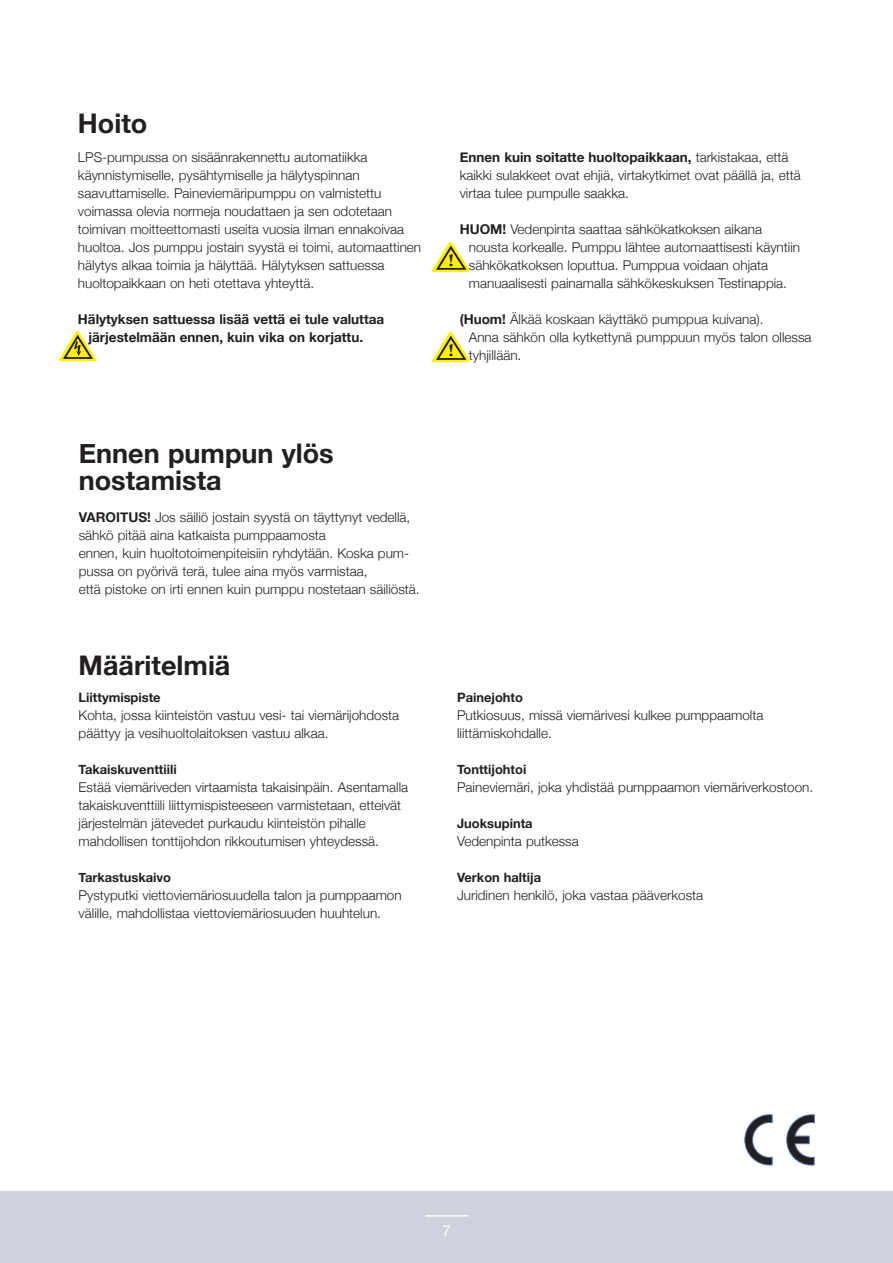
<style>
.page{position:relative;width:893px;height:1263px;background:#fff}
.page>*{position:absolute;margin:0;border:0;box-sizing:border-box;transform-origin:0 0}
._2_Rubrik_Inlaga{font:700 27px/27px "Helvetica Neue";color:#231f20}
.t1{font:700 16.95px "Palatino";color:#231f20;scale:1.26 1}
.t2{font:15px "Helvetica Neue";color:#fff}
.Text{font:300 13.5px/18px "Helvetica Neue";color:#231f20}
.Text-2{font:700 13.5px/18px "Helvetica Neue";color:#231f20}
.Text-3{font:700 12.9px "Helvetica Neue";color:#231f20}
.s1{font-weight:700}
</style>
<div class="page">
<div style="left:0;top:1191px;width:893px;height:72px;background:#cfd2dc"></div>
<hr style="left:425px;top:1215px;width:43px;height:1px;background:#fff">
<svg style="left:787px;top:1115px;width:27px;height:50px"></svg>
<svg style="left:745px;top:1115px;width:27px;height:50px"></svg>
<svg style="left:59px;top:331px;width:38px;height:31px"></svg>
<svg style="left:432px;top:241px;width:37px;height:32px"></svg>
<svg style="left:432px;top:331px;width:37px;height:32px"></svg>
<p class="_2_Rubrik_Inlaga" style="left:78px;top:110px;width:71px">Hoito</p>
<p class="Text" style="left:78px;top:147px;width:345px">LPS-pumpussa on sisäänrakennettu automatiikka käynnistymiselle, pysähtymiselle ja hälytyspinnan saavuttamiselle. Paineviemäripumppu on valmistettu voimassa olevia normeja noudattaen ja sen odotetaan toimivan moitteettomasti useita vuosia ilman ennakoivaa huoltoa. Jos pumppu jostain syystä ei toimi, automaattinen hälytys alkaa toimia ja hälyttää. Hälytyksen sattuessa huoltopaikkaan on heti otettava yhteyttä.</p>
<p class="Text-2" style="left:88px;top:311px;width:297px;text-indent:-10px">Hälytyksen sattuessa lisää vettä ei tule valuttaa järjestelmään ennen, kuin vika on korjattu.</p>
<p class="Text" style="left:460px;top:147px;width:343px"><span class="s1">Ennen kuin soitatte huoltopaikkaan,</span> tarkistakaa, että kaikki sulakkeet ovat ehjiä, virtakytkimet ovat päällä ja, että virtaa tulee pumpulle saakka.</p>
<p class="Text" style="left:469px;top:219px;width:333px;text-indent:-9px"><span class="s1">HUOM!</span> Vedenpinta saattaa sähkökatkoksen aikana nousta korkealle. Pumppu lähtee automaattisesti käyntiin sähkökatkoksen loputtua. Pumppua voidaan ohjata manuaalisesti painamalla sähkökeskuksen Testinappia.</p>
<p class="Text" style="left:460px;top:309px;width:305px"><span class="s1">(Huom!</span> Älkää koskaan käyttäkö pumppua kuivana).</p>
<p class="Text" style="left:469px;top:327px;width:344px">Anna sähkön olla kytkettynä pumppuun myös talon ollessa tyhjillään.</p>
<p class="t1" style="left:448px;top:246px;width:6px">!</p>
<p class="t1" style="left:448px;top:336px;width:6px">!</p>
<p class="_2_Rubrik_Inlaga" style="left:79px;top:440px;width:257px">Ennen pumpun ylös nostamista</p>
<p class="Text" style="left:79px;top:507px;width:333px"><span class="s1">VAROITUS!</span> Jos säiliö jostain syystä on täyttynyt vedellä, sähkö pitää aina katkaista pumppaamosta</p>
<p class="Text" style="left:79px;top:543px;width:332px">ennen, kuin huoltotoimenpiteisiin ryhdytään. Koska pum&shy;pussa on pyörivä terä, tulee aina myös varmistaa,</p>
<p class="Text" style="left:79px;top:579px;width:342px">että pistoke on irti ennen kuin pumppu nostetaan säiliöstä.</p>
<p class="_2_Rubrik_Inlaga" style="left:79px;top:652px;width:153px">Määritelmiä</p>
<p class="Text-3" style="left:79px;top:687px;width:84px">Liittymispiste</p>
<p class="Text" style="left:79px;top:705px;width:322px">Kohta, jossa kiinteistön vastuu vesi- tai viemärijohdosta päättyy ja vesihuoltolaitoksen vastuu alkaa.</p>
<p class="Text-3" style="left:79px;top:759px;width:100px">Takaiskuventtiili</p>
<p class="Text" style="left:79px;top:777px;width:331px">Estää viemäriveden virtaamista takaisinpäin. Asentamalla takaiskuventtiili liittymispisteeseen varmistetaan, etteivät järjestelmän jätevedet purkaudu kiinteistön pihalle mahdollisen tonttijohdon rikkoutumisen yhteydessä.</p>
<p class="Text-3" style="left:79px;top:867px;width:94px">Tarkastuskaivo</p>
<p class="Text" style="left:79px;top:885px;width:325px">Pystyputki viettoviemäriosuudella talon ja pumppaamon välille, mahdollistaa viettoviemäriosuuden huuhtelun.</p>
<p class="Text-3" style="left:457px;top:687px;width:67px">Painejohto</p>
<p class="Text" style="left:457px;top:705px;width:308px">Putkiosuus, missä viemärivesi kulkee pumppaamolta liittämiskohdalle.</p>
<p class="Text-3" style="left:457px;top:759px;width:71px">Tonttijohtoi</p>
<p class="Text" style="left:457px;top:777px;width:358px">Paineviemäri, joka yhdistää pumppaamon viemäriverkostoon.</p>
<p class="Text-3" style="left:457px;top:813px;width:77px">Juoksupinta</p>
<p class="Text" style="left:457px;top:831px;width:123px">Vedenpinta putkessa</p>
<p class="Text-3" style="left:457px;top:867px;width:85px">Verkon haltija</p>
<p class="Text" style="left:457px;top:885px;width:248px">Juridinen henkilö, joka vastaa pääverkosta</p>
<p class="t2" style="left:443px;top:1219px;width:10px">7</p>
</div>
